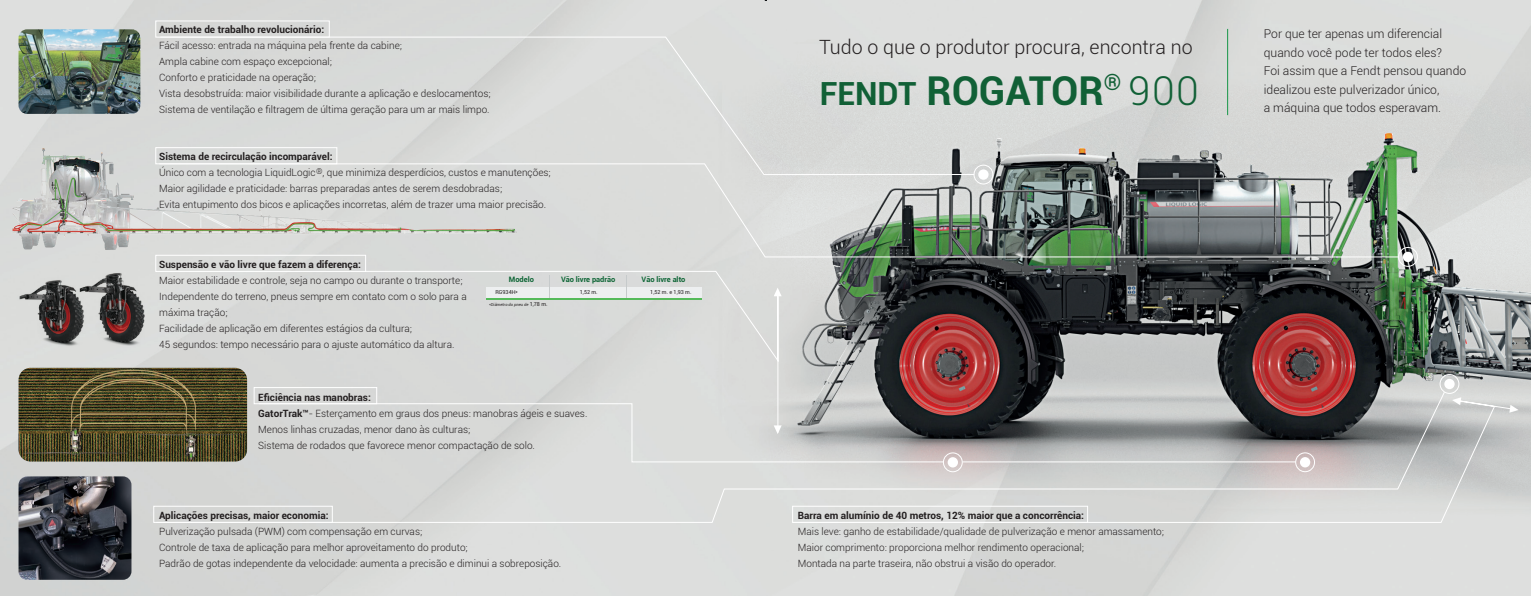
<style>
.page{position:relative;width:1531px;height:596px;background:#fff}
.page>*{position:absolute;margin:0;border:0;box-sizing:border-box;transform-origin:0 0}
.t1{font:700 39.8px "Roboto";color:#116036}
.t2{font:300 19.6px "Roboto";color:#231f20}
.t3{font:300 12.1px/18.6px "Roboto";color:#231f20}
.t4{font:300 10px/16px "Roboto";color:#231f20}
.t5{font:700 10px "Roboto";color:#231f20}
.t6{font:700 7.5px "Roboto";color:#0c6434}
.t7{font:5.4px "Roboto";color:#231f20}
.t8{font:italic 4.1px "Roboto";color:#231f20}
.s1{font-weight:700}
.s2{font-style:normal;font-size:5.4px}
.s3{font-size:31.9px}
.s4{font-weight:300}
</style>
<div class="page">
<img style="left:0;top:0;width:1531px;height:595px">
<img style="left:19px;top:29px;width:121px;height:85px">
<div style="left:159px;top:36px;width:816px;height:127px;background:#d9dbd9"></div>
<div style="left:365px;top:270px;width:414px;height:120px;background:#d8dad8"></div>
<div style="left:1439px;top:374px;width:20px;height:19px;border:1px solid #fff;border-radius:50%"></div>
<div style="left:1444px;top:378px;width:10px;height:11px;background:#fff;border-radius:50%"></div>
<div style="left:1398px;top:247px;width:20px;height:20px;border:1px solid #fff;border-radius:50%"></div>
<div style="left:1403px;top:251px;width:10px;height:11px;background:#fff;border-radius:50%"></div>
<img style="left:14px;top:262px;width:139px;height:93px">
<svg style="left:774px;top:287px;width:8px;height:9px"></svg>
<svg style="left:1452px;top:397px;width:9px;height:2px"></svg>
<svg style="left:1515px;top:404px;width:3px;height:8px"></svg>
<svg style="left:521px;top:163px;width:879px;height:95px;background:#a0a9a2"></svg>
<svg style="left:155px;top:390px;width:1290px;height:133px;background:#d4d3d2"></svg>
<svg style="left:792px;top:399px;width:723px;height:124px;background:#b4b2b2"></svg>
<div style="left:155px;top:20px;width:175px;height:18px;border:1px solid #fff"></div>
<div style="left:155px;top:254px;width:211px;height:18px;border:1px solid #fff"></div>
<div style="left:254px;top:387px;width:123px;height:17px;border:1px solid #fff"></div>
<div style="left:153px;top:505px;width:180px;height:17px;border:1px solid #fff"></div>
<div style="left:792px;top:505px;width:296px;height:17px;border:1px solid #fff"></div>
<hr style="left:1227px;top:29px;width:1px;height:86px;background:#159546">
<img style="left:19px;top:476px;width:112px;height:103px">
<div style="left:486px;top:287px;width:64px;height:11px;background:#edeff0"></div>
<div style="left:550px;top:287px;width:76px;height:11px;background:#edeff0"></div>
<div style="left:626px;top:287px;width:76px;height:11px;background:#edeff0"></div>
<hr style="left:486px;top:298px;width:64px;height:2px;background:#55ba5a">
<svg style="left:550px;top:275px;width:1px;height:25px"></svg>
<hr style="left:551px;top:298px;width:75px;height:2px;background:#55ba5a">
<svg style="left:626px;top:275px;width:1px;height:25px"></svg>
<hr style="left:627px;top:298px;width:75px;height:2px;background:#55ba5a">
<img style="left:13px;top:144px;width:508px;height:118px">
<img style="left:19px;top:367px;width:228px;height:94px">
<p class="t5" style="left:159px;top:23px;width:167px">Ambiente de trabalho revolucionário:</p>
<p class="t4" style="left:159px;top:37px;width:333px">Fácil acesso: entrada na máquina pela frente da cabine;<br>Ampla cabine com espaço excepcional;<br>Conforto e praticidade na operação;<br>Vista desobstruída: maior visibilidade durante a aplicação e deslocamentos; Sistema de ventilação e filtragem de última geração para um ar mais limpo.</p>
<p class="t4" style="left:159px;top:148px;width:393px"><span class="s1">Sistema de recirculação incomparável:<br></span>Único com a tecnologia LiquidLogic<sup>®</sup>, que minimiza desperdícios, custos e manutenções; Maior agilidade e praticidade: barras preparadas antes de serem desdobradas;<br>Evita entupimento dos bicos e aplicações incorretas, além de trazer uma maior precisão.</p>
<p class="t5" style="left:159px;top:257px;width:203px">Suspensão e vão livre que fazem a diferença:</p>
<p class="t4" style="left:159px;top:271px;width:309px">Maior estabilidade e controle, seja no campo ou durante o transporte; Independente do terreno, pneus sempre em contato com o solo para a máxima tração;<br>Facilidade de aplicação em diferentes estágios da cultura;<br>45 segundos: tempo necessário para o ajuste automático da altura.</p>
<p class="t6" style="left:509px;top:273px;width:27px">Modelo</p>
<p class="t6" style="left:561px;top:273px;width:56px">Vão livre padrão</p>
<p class="t6" style="left:642px;top:273px;width:45px">Vão livre alto</p>
<p class="t7" style="left:495px;top:288px;width:24px">RG934H*</p>
<p class="t7" style="left:580px;top:288px;width:19px">1,52 m.</p>
<p class="t7" style="left:650px;top:288px;width:43px">1,52 m. e 1,93 m.</p>
<p class="t8" style="left:489px;top:302px;width:60px">*Diâmetro do pneu de <span class="s2">1,78 m.</span></p>
<p class="t4" style="left:258px;top:389px;width:331px"><span class="s1">Eficiência nas manobras:<br>GatorTrak™</span>- Esterçamento em graus dos pneus: manobras ágeis e suaves.<br>Menos linhas cruzadas, menor dano às culturas;<br>Sistema de rodados que favorece menor compactação de solo.</p>
<p class="t5" style="left:159px;top:508px;width:171px">Aplicações precisas, maior economia:</p>
<p class="t4" style="left:159px;top:522px;width:404px">Pulverização pulsada (PWM) com compensação em curvas;<br>Controle de taxa de aplicação para melhor aproveitamento do produto;<br>Padrão de gotas independente da velocidade: aumenta a precisão e diminui a sobreposição.</p>
<h2 class="t2" style="left:819px;top:33px;width:375px">Tudo o que o produtor procura, encontra no</h2>
<p class="t3" style="left:1264px;top:24px;width:204px">Por que ter apenas um diferencial quando você pode ter todos eles?<br>Foi assim que a Fendt pensou quando idealizou este pulverizador único,<br>a máquina que todos esperavam.</p>
<h1 class="t1" style="left:820px;top:62px;width:380px"><span class="s3">FENDT</span> ROGATOR<sup>®</sup> <span class="s4">900</span></h1>
<p class="t5" style="left:798px;top:508px;width:288px">Barra em alumínio de 40 metros, 12% maior que a concorrência:</p>
<p class="t4" style="left:798px;top:522px;width:368px">Mais leve: ganho de estabilidade/qualidade de pulverização e menor amassamento;<br>Maior comprimento: proporciona melhor rendimento operacional;<br>Montada na parte traseira, não obstrui a visão do operador.</p>
</div>
